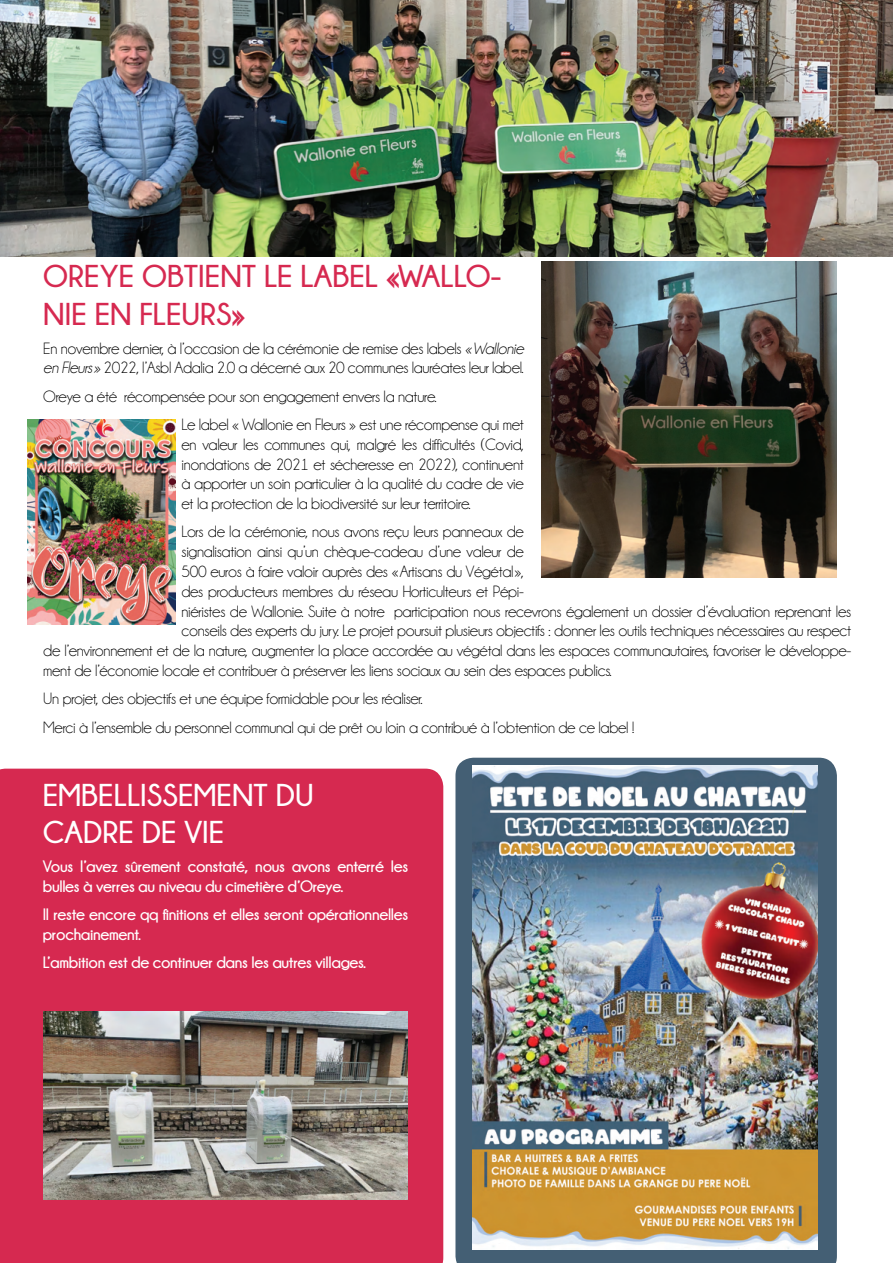
<style>
.page{position:relative;width:893px;height:1263px;background:#fff}
.page>*{position:absolute;margin:0;border:0;box-sizing:border-box;transform-origin:0 0}
.t1{font:700 31.5px/37.8px "Champagne&Limousines";color:#d62950}
.t2{font:700 31.5px/37.8px "Champagne&Limousines";color:#fff}
.t3{font:16.5px/19.8px "Champagne&Limousines";letter-spacing:-.02em;color:#000}
.t4{font:700 16.5px/19.8px "Champagne&Limousines";letter-spacing:-.02em;color:#fff}
.s1{font-style:italic}
</style>
<div class="page">
<div style="left:0;top:769px;width:443px;height:494px;background:#d62950"></div>
<img style="left:541px;top:261px;width:296px;height:316px">
<img style="left:0;top:0;width:893px;height:257px">
<svg style="left:455px;top:758px;width:382px;height:505px;background:#4d667a"></svg>
<img style="left:473px;top:766px;width:345px;height:483px">
<img style="left:27px;top:419px;width:148px;height:206px">
<img style="left:43px;top:1011px;width:365px;height:188px">
<h1 class="t1" style="left:43px;top:257px;width:460px">OREYE OBTIENT LE LABEL «WALLO-<br>NIE EN FLEURS»</h1>
<p class="t3" style="left:43px;top:338px;width:482px">En novembre dernier, à l’occasion de la cérémonie de remise des labels <span class="s1">«Wallonie en Fleurs»</span> 2022, l’Asbl Adalia 2.0 a décerné aux 20 communes lauréates leur label.</p>
<p class="t3" style="left:182px;top:382px;width:344px;line-height:28.3px;text-indent:-138px">Oreye a été récompensée pour son engagement envers la nature.<br>Le label « Wallonie en Fleurs » est une récompense qui met</p>
<p class="t3" style="left:182px;top:434px;width:344px;text-align:justify">en valeur les communes qui, malgré les difficultés (Covid, inondations de 2021 et sécheresse en 2022), continuent à apporter un soin particulier à la qualité du cadre de vie et la protection de la biodiversité sur leur territoire.</p>
<p class="t3" style="left:182px;top:522px;width:344px">Lors de la cérémonie, nous avons reçu leurs panneaux de</p>
<p class="t3" style="left:182px;top:542px;width:344px">signalisation ainsi qu’un chèque-cadeau d’une valeur de</p>
<p class="t3" style="left:182px;top:562px;width:344px">500 euros à faire valoir auprès des «Artisans du Végétal»,</p>
<p class="t3" style="left:182px;top:582px;width:344px">des producteurs membres du réseau Horticulteurs et Pépi-</p>
<p class="t3" style="left:182px;top:601px;width:671px">niéristes de Wallonie. Suite à notre participation nous recevrons également un dossier d’évaluation reprenant les</p>
<p class="t3" style="left:182px;top:621px;width:671px">conseils des experts du jury. Le projet poursuit plusieurs objectifs : donner les outils techniques nécessaires au respect</p>
<p class="t3" style="left:43px;top:641px;width:809px">de l’environnement et de la nature, augmenter la place accordée au végétal dans les espaces communautaires, favoriser le développe-</p>
<p class="t3" style="left:43px;top:661px;width:570px">ment de l’économie locale et contribuer à préserver les liens sociaux au sein des espaces publics.</p>
<p class="t3" style="left:43px;top:685px;width:592px;line-height:28.3px">Un projet, des objectifs et une équipe formidable pour les réaliser.<br>Merci à l’ensemble du personnel communal qui de prêt ou loin a contribué à l’obtention de ce label !</p>
<h1 class="t2" style="left:43px;top:775px;width:272px">EMBELLISSEMENT DU<br>CADRE DE VIE</h1>
<p class="t4" style="left:43px;top:856px;width:367px">Vous l’avez sûrement constaté, nous avons enterré les bulles à verres au niveau du cimetière d’Oreye.</p>
<p class="t4" style="left:43px;top:904px;width:367px">Il reste encore qq finitions et elles seront opérationnelles prochainement.</p>
<p class="t4" style="left:43px;top:952px;width:325px">L’ambition est de continuer dans les autres villages.</p>
</div>
